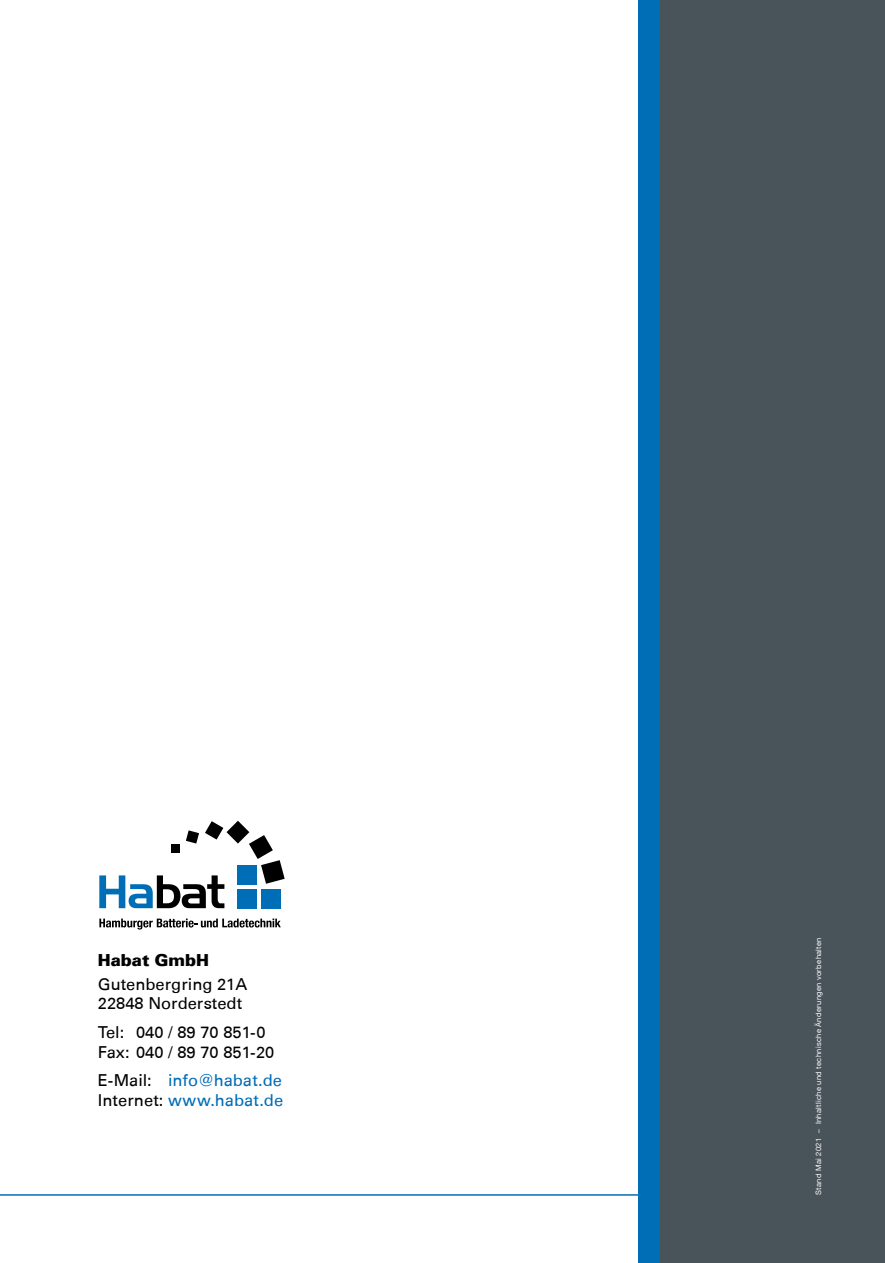
<style>
.page{position:relative;width:885px;height:1263px;background:#fff}
.page>*{position:absolute;margin:0;border:0;box-sizing:border-box;transform-origin:0 0}
.t1{font:16.5px/19.8px "Univers 55 Roman";color:#000}
.t2{font:16.5px/19.8px "Univers 55 Roman";letter-spacing:.005em;color:#006db7}
.t3{font:900 16.5px "Univers";color:#000}
.t4{font:7.5px "Helvetica Neue";letter-spacing:.045em;color:#fff}
.s1{color:#000}
</style>
<div class="page">
<div style="left:659px;top:0;width:225px;height:1263px;background:#48535a"></div>
<div style="left:638px;top:0;width:21px;height:1263px;background:#006db7"></div>
<hr style="left:0;top:1194px;width:648px;height:2px;background:#006db7">
<svg style="left:99px;top:821px;width:185px;height:87px"></svg>
<svg style="left:99px;top:918px;width:182px;height:11px"></svg>
<p class="t3" style="left:98px;top:949px;width:113px">Habat GmbH</p>
<p class="t1" style="left:98px;top:974px;width:151px">Gutenbergring 21A<br>22848 Norderstedt</p>
<p class="t1" style="left:98px;top:1022px;width:178px">Tel: 040 / 89 70 851-0<br>Fax: 040 / 89 70 851-20</p>
<p class="t2" style="left:98px;top:1070px;width:187px"><span class="s1">E-Mail:</span> info@habat.de<br><span class="s1">Internet:</span> www.habat.de</p>
<p class="t4" style="left:813px;top:1195px;width:259px;rotate:-90deg">Stand Mai 2021 – Inhaltliche und technische Änderungen vorbehalten</p>
</div>
